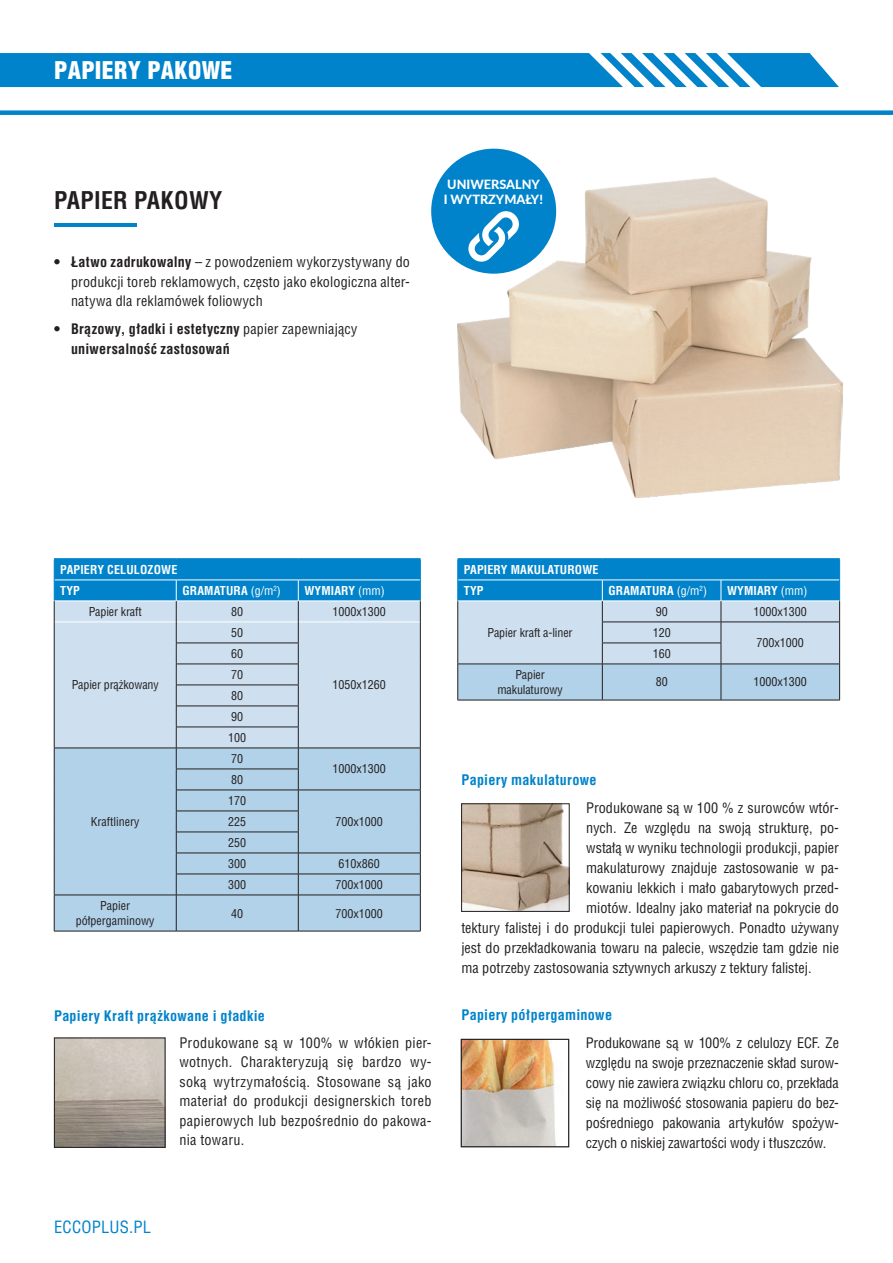
<style>
.page{position:relative;width:893px;height:1263px;background:#fff}
.page>*{position:absolute;margin:0;border:0;box-sizing:border-box;transform-origin:0 0}
.t1{font:23.85px "Helvetica Condensed CE Black";letter-spacing:.015em;color:#fff}
.t2{font:700 23.85px "Helvetica Condensed CE";letter-spacing:.015em;color:#231f20}
.t3{font:16.5px "Helvetica Condensed CE";letter-spacing:.015em;color:#0083ca}
.t4{font:14.25px/20px "Helvetica Condensed CE";color:#231f20;text-align:justify}
.t5{font:700 14.25px "Helvetica Condensed CE";letter-spacing:.02em;color:#0083ca}
.t6{font:14.1px/19.5px "Helvetica Condensed CE";letter-spacing:.01em;color:#231f20;text-align:justify}
.t7{font:700 14.1px/19.5px "Helvetica Condensed CE";letter-spacing:.02em;color:#231f20}
.t8{font:800 12.75px/9.6px "Lato";color:#fff}
.t9{font:12px/21px "Helvetica Condensed CE";color:#231f20}
.t10{font:700 12px/21px "Helvetica Condensed CE";letter-spacing:.015em;color:#fff}
.s1{font-family:"Helvetica Condensed CE Black"}
.s2{font-weight:700}
.s3{font-family:"Helvetica Condensed CE Black";font-weight:400}
.s4{font-weight:400}
</style>
<div class="page">
<img style="left:457px;top:178px;width:386px;height:319px">
<div style="left:431px;top:149px;width:125px;height:125px;background:#0083ca;border-radius:50%"></div>
<svg style="left:468px;top:211px;width:51px;height:51px"></svg>
<svg style="left:463px;top:805px;width:104px;height:105px;background:#beac9a"></svg>
<div style="left:461px;top:803px;width:108px;height:109px;border:1px solid #231f20"></div>
<img style="left:463px;top:1041px;width:93px;height:104px">
<div style="left:461px;top:1039px;width:108px;height:108px;border:1px solid #231f20"></div>
<hr style="left:54px;top:223px;width:82px;height:3px;background:#0083ca">
<hr style="left:458px;top:700px;width:144px;height:1px;background:#231f20">
<hr style="left:602px;top:700px;width:119px;height:1px;background:#231f20">
<hr style="left:721px;top:700px;width:119px;height:1px;background:#231f20">
<hr style="left:458px;top:558px;width:144px;height:2px;background:#0083ca">
<hr style="left:602px;top:558px;width:119px;height:2px;background:#0083ca">
<hr style="left:721px;top:558px;width:119px;height:2px;background:#0083ca">
<svg style="left:457px;top:559px;width:383px;height:141px;background:#89bdde"></svg>
<hr style="left:839px;top:664px;width:1px;height:36px;background:#231f20">
<div style="left:55px;top:896px;width:365px;height:35px;background:#b2d2e9"></div>
<hr style="left:176px;top:895px;width:1px;height:36px;background:#231f20">
<hr style="left:298px;top:895px;width:1px;height:36px;background:#231f20">
<hr style="left:54px;top:895px;width:122px;height:1px;background:#231f20">
<hr style="left:176px;top:895px;width:122px;height:1px;background:#231f20">
<hr style="left:298px;top:895px;width:123px;height:1px;background:#231f20">
<hr style="left:54px;top:931px;width:122px;height:1px;background:#231f20">
<hr style="left:176px;top:931px;width:122px;height:1px;background:#231f20">
<hr style="left:298px;top:931px;width:123px;height:1px;background:#231f20">
<hr style="left:54px;top:558px;width:122px;height:2px;background:#0083ca">
<hr style="left:176px;top:558px;width:122px;height:2px;background:#0083ca">
<hr style="left:298px;top:558px;width:123px;height:2px;background:#0083ca">
<hr style="left:54px;top:895px;width:1px;height:36px;background:#231f20">
<svg style="left:54px;top:559px;width:367px;height:336px;background:#a5cae2"></svg>
<hr style="left:420px;top:895px;width:1px;height:36px;background:#231f20">
<img style="left:56px;top:1039px;width:107px;height:107px">
<div style="left:54px;top:1037px;width:111px;height:111px;border:1px solid #231f20"></div>
<div style="left:0;top:110px;width:893px;height:5px;background:#0083ca"></div>
<svg style="left:0;top:53px;width:839px;height:35px;background:#198fcf"></svg>
<h1 class="t1" style="left:54px;top:56px;width:180px">PAPIERY PAKOWE</h1>
<h1 class="t2" style="left:54px;top:187px;width:170px">PAPIER PAKOWY</h1>
<p class="t6" style="left:71px;top:252px;width:340px;text-indent:-17px"><span class="s1">•</span> <span class="s2">Łatwo zadrukowalny</span> – z powodzeniem wykorzystywany do produkcji toreb reklamowych, często jako ekologiczna alter&shy;natywa dla reklamówek foliowych</p>
<p class="t7" style="left:71px;top:319px;width:288px;text-indent:-17px"><span class="s3">•</span> Brązowy, gładki i estetyczny <span class="s4">papier zapewniający </span>uniwersalność zastosowań</p>
<p class="t8" style="left:444px;top:179px;width:98px">UNIWERSALNY<br>IUNIWERSALNY</p>
<p class="t8" style="left:444px;top:194px;width:101px;text-align:center">WYTRZYMAŁY!<br>I WYTRZYMAŁY!</p>
<p class="t10" style="left:60px;top:559px;width:119px">PAPIERY CELULOZOWE<br>TYP</p>
<p class="t10" style="left:182px;top:580px;width:100px">GRAMATURA <span class="s4">(g/m</span><sup>2</sup><span class="s4">)</span></p>
<p class="t10" style="left:304px;top:580px;width:82px">WYMIARY <span class="s4">(mm)</span></p>
<p class="t9" style="left:89px;top:601px;width:54px">Papier kraft</p>
<p class="t9" style="left:231px;top:601px;width:13px">80</p>
<p class="t9" style="left:333px;top:601px;width:55px">1000x1300</p>
<p class="t9" style="left:72px;top:675px;width:89px">Papier prążkowany</p>
<p class="t9" style="left:91px;top:811px;width:50px">Kraftlinery</p>
<p class="t9" style="left:231px;top:622px;width:13px">50</p>
<p class="t9" style="left:228px;top:643px;width:19px">60<br>70<br>80<br>90<br>100</p>
<p class="t9" style="left:231px;top:748px;width:13px">70</p>
<p class="t9" style="left:228px;top:769px;width:19px">80<br>170<br>225</p>
<p class="t9" style="left:228px;top:832px;width:19px">250<br>300</p>
<p class="t9" style="left:333px;top:675px;width:55px">1050x1260</p>
<p class="t9" style="left:333px;top:759px;width:55px">1000x1300</p>
<p class="t9" style="left:336px;top:811px;width:49px">700x1000</p>
<p class="t9" style="left:339px;top:853px;width:43px">610x860</p>
<p class="t9" style="left:228px;top:874px;width:19px">300</p>
<p class="t9" style="left:336px;top:874px;width:49px">700x1000</p>
<p class="t9" style="left:76px;top:898px;width:80px;line-height:15.1px;text-align:center">Papier półpergaminowy</p>
<p class="t9" style="left:231px;top:903px;width:13px">40</p>
<p class="t9" style="left:336px;top:903px;width:49px">700x1000</p>
<p class="t5" style="left:54px;top:1007px;width:212px">Papiery Kraft prążkowane i gładkie</p>
<p class="t4" style="left:179px;top:1033px;width:254px;line-height:19.5px">Produkowane są w 100% w włókien pier&shy;wotnych. Charakteryzują się bardzo wy&shy;soką wytrzymałością. Stosowane są jako materiał do produkcji designerskich toreb papierowych lub bezpośrednio do pakowa&shy;nia towaru.</p>
<p class="t3" style="left:54px;top:1218px;width:98px">ECCOPLUS.PL</p>
<p class="t10" style="left:464px;top:559px;width:136px">PAPIERY MAKULATUROWE<br>TYP</p>
<p class="t9" style="left:488px;top:622px;width:87px">Papier kraft a-liner</p>
<p class="t10" style="left:608px;top:580px;width:100px">GRAMATURA <span class="s4">(g/m</span><sup>2</sup><span class="s4">)</span></p>
<p class="t10" style="left:727px;top:580px;width:82px">WYMIARY <span class="s4">(mm)</span></p>
<p class="t9" style="left:656px;top:601px;width:13px">90</p>
<p class="t9" style="left:754px;top:601px;width:55px">1000x1300</p>
<p class="t9" style="left:653px;top:622px;width:19px">120</p>
<p class="t9" style="left:757px;top:633px;width:49px">700x1000</p>
<p class="t9" style="left:653px;top:643px;width:19px">160</p>
<p class="t9" style="left:497px;top:667px;width:67px;line-height:15.1px;text-align:center">Papier makulaturowy</p>
<p class="t9" style="left:656px;top:672px;width:13px">80</p>
<p class="t9" style="left:754px;top:672px;width:55px">1000x1300</p>
<p class="t5" style="left:461px;top:772px;width:137px">Papiery makulaturowe</p>
<p class="t4" style="left:586px;top:798px;width:254px">Produkowane są w 100 % z surowców wtór-</p>
<p class="t4" style="left:586px;top:818px;width:254px">nych. Ze względu na swoją strukturę, po-</p>
<p class="t4" style="left:586px;top:838px;width:254px">wstałą w wyniku technologii produkcji, papier</p>
<p class="t4" style="left:586px;top:858px;width:254px">makulaturowy znajduje zastosowanie w pa-</p>
<p class="t4" style="left:586px;top:878px;width:254px">kowaniu lekkich i mało gabarytowych przed-</p>
<p class="t4" style="left:586px;top:898px;width:254px">miotów. Idealny jako materiał na pokrycie do</p>
<p class="t4" style="left:461px;top:918px;width:379px">tektury falistej i do produkcji tulei papierowych. Ponadto używany</p>
<p class="t4" style="left:461px;top:938px;width:379px">jest do przekładkowania towaru na palecie, wszędzie tam gdzie nie</p>
<p class="t4" style="left:461px;top:957px;width:352px">ma potrzeby zastosowania sztywnych arkuszy z tektury falistej.</p>
<p class="t5" style="left:461px;top:1007px;width:152px">Papiery półpergaminowe</p>
<p class="t4" style="left:586px;top:1033px;width:255px">Produkowane są w 100% z celulozy ECF. Ze względu na swoje przeznaczenie skład surow&shy;cowy nie zawiera związku chloru co, przekłada się na możliwość stosowania papieru do bez&shy;pośredniego pakowania artykułów spożyw&shy;czych o niskiej zawartości wody i tłuszczów.</p>
</div>
